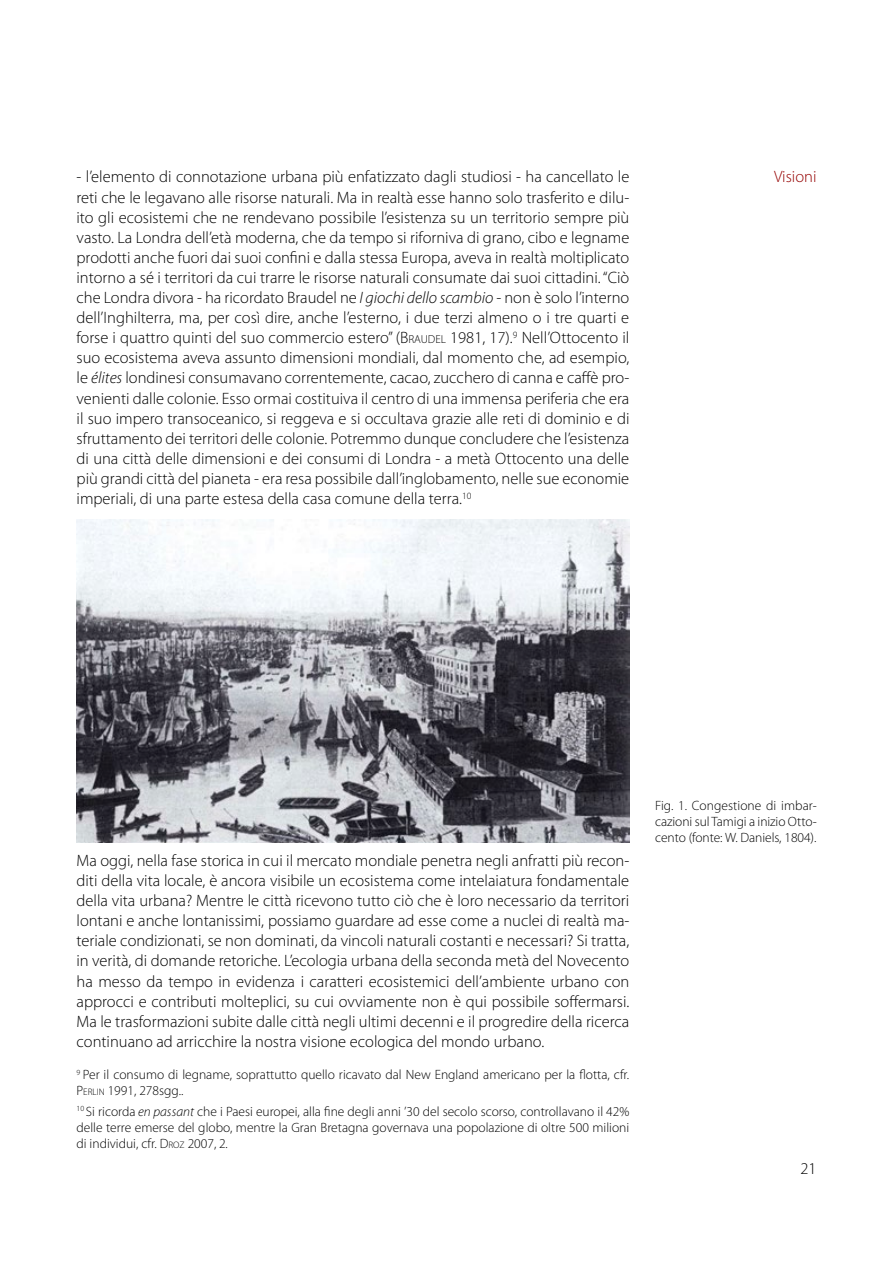
<style>
.page{position:relative;width:893px;height:1263px;background:#fff}
.page>*{position:absolute;margin:0;border:0;box-sizing:border-box;transform-origin:0 0}
.t1{font:300 16.5px/20.1px "Myriad Pro";color:#000;text-align:justify}
.t2{font:300 16.5px "Myriad Pro";color:#950000}
.t3{font:300 13.5px/16.2px "Myriad Pro";color:#000;text-align:justify}
.s1{font-style:italic}
.s2{font-style:inherit}
.s3{font-size:11.55px}
.s4{font-size:9.45px}
</style>
<div class="page">
<img style="left:77px;top:519px;width:552px;height:323px">
<p class="t1" style="left:77px;top:167px;width:554px">- l’elemento di connotazione urbana più enfatizzato dagli studiosi - ha cancellato le reti che le legavano alle risorse naturali. Ma in realtà esse hanno solo trasferito e dilu&shy;ito gli ecosistemi che ne rendevano possibile l’esistenza su un territorio sempre più vasto. La Londra dell’età moderna, che da tempo si riforniva di grano, cibo e legname prodotti anche fuori dai suoi confini e dalla stessa Europa, aveva in realtà moltiplicato intorno a sé i territori da cui trarre le risorse naturali consumate dai suoi cittadini. “Ciò che Londra divora - ha ricordato Braudel ne <span class="s1">I giochi dello scambio</span> - non è solo l’interno dell’Inghilterra, ma, per così dire, anche l’esterno, i due terzi almeno o i tre quarti e forse i quattro quinti del suo commercio estero” (<span class="s2">B</span><span class="s3">RAUDEL</span> 1981, 17).<sup>9</sup> Nell’Ottocento il suo ecosistema aveva assunto dimensioni mondiali, dal momento che, ad esempio, le <span class="s1">élites</span> londinesi consumavano correntemente, cacao, zucchero di canna e caffè pro&shy;venienti dalle colonie. Esso ormai costituiva il centro di una immensa periferia che era il suo impero transoceanico, si reggeva e si occultava grazie alle reti di dominio e di sfruttamento dei territori delle colonie. Potremmo dunque concludere che l’esistenza di una città delle dimensioni e dei consumi di Londra - a metà Ottocento una delle più grandi città del pianeta - era resa possibile dall’inglobamento, nelle sue economie imperiali, di una parte estesa della casa comune della terra.<sup>10</sup></p>
<p class="t2" style="left:774px;top:167px;width:44px">Visioni</p>
<p class="t1" style="left:77px;top:850px;width:554px">Ma oggi, nella fase storica in cui il mercato mondiale penetra negli anfratti più recon&shy;diti della vita locale, è ancora visibile un ecosistema come intelaiatura fondamentale della vita urbana? Mentre le città ricevono tutto ciò che è loro necessario da territori lontani e anche lontanissimi, possiamo guardare ad esse come a nuclei di realtà ma&shy;teriale condizionati, se non dominati, da vincoli naturali costanti e necessari? Si tratta, in verità, di domande retoriche. L’ecologia urbana della seconda metà del Novecento ha messo da tempo in evidenza i caratteri ecosistemici dell’ambiente urbano con approcci e contributi molteplici, su cui ovviamente non è qui possibile soffermarsi.<br>Ma le trasformazioni subite dalle città negli ultimi decenni e il progredire della ricerca continuano ad arricchire la nostra visione ecologica del mondo urbano.</p>
<p class="t3" style="left:77px;top:1066px;width:554px"><sup>9</sup> Per il consumo di legname, soprattutto quello ricavato dal New England americano per la flotta, cfr.<br><span class="s2">P</span><span class="s4">ERLI N</span> <span class="s2">1991, 278</span>sgg.<span class="s2">.</span></p>
<p class="t3" style="left:77px;top:1103px;width:554px"><sup>10</sup> Si ricorda <span class="s1">en passant</span> che i Paesi europei, alla fine degli anni ’30 del secolo scorso, controllavano il 42% delle terre emerse del globo, mentre la Gran Bretagna governava una popolazione di oltre 500 milioni di individui, cfr. <span class="s2">D</span> <span class="s4">ROZ</span> 2007, 2<span class="s1">.</span></p>
<p class="t3" style="left:655px;top:797px;width:163px">Fig. 1. Congestione di imbar&shy;cazioni sul Tamigi a inizio Otto&shy;cento (fonte: W. Daniels, 1804).</p>
<p class="t1" style="left:801px;top:1158px;width:18px">21</p>
</div>
